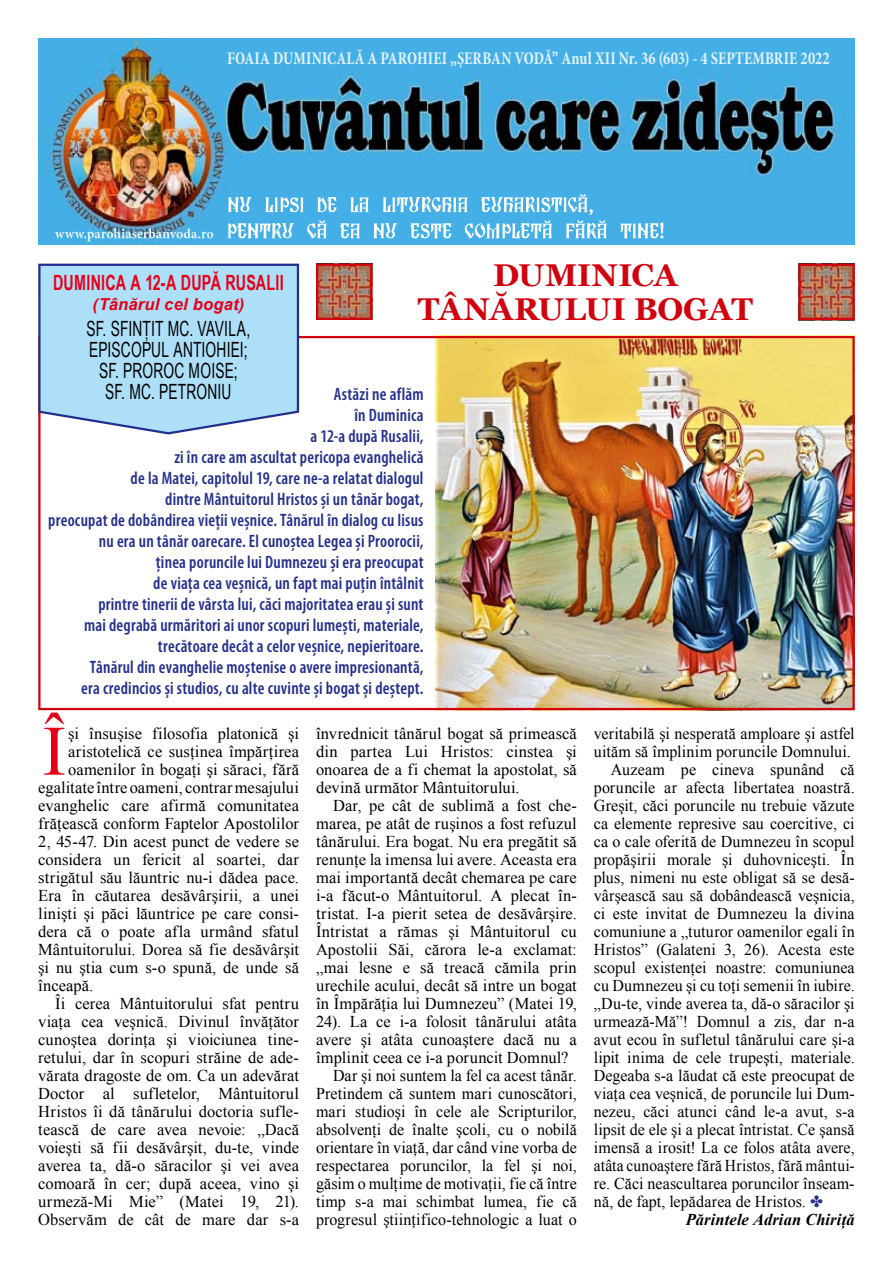
<style>
.page{position:relative;width:893px;height:1263px;background:#fff}
.page>*{position:absolute;margin:0;border:0;box-sizing:border-box;transform-origin:0 0}
.t1{font:70.8px "Times New Roman";color:#e60019}
.t2{font:700 31.5px/34.5px "Georgia";letter-spacing:-.005em;color:#d1010e;text-align:center}
.t3{font:21px/21px "Arial Narrow";letter-spacing:.01em;color:#000;text-align:center;scale:.8 1}
.t4{font:700 21px "Arial Narrow";letter-spacing:.015em;color:#e60019;scale:.83 1}
.t5{font:600 condensed 18px/21px "Myriad Pro";letter-spacing:.015em;color:#242f8d;text-align:right;scale:.95 1}
.t6{font:700 condensed 18px "Minion Pro";letter-spacing:.01em;color:#e2f3fc;scale:.86 1}
.t7{font:16.5px/18px "Times New Roman";letter-spacing:.005em;color:#000;text-align:justify}
.t8{font:16.5px "Times New Roman";letter-spacing:.005em;color:#000;scale:.94 1}
.t9{font:italic 700 16.5px "Times New Roman";letter-spacing:.01em;color:#000}
.t10{font:italic 700 16.5px "Arial";letter-spacing:.015em;color:#e60019}
.s1{color:#242f8d}
</style>
<div class="page">
<img style="left:436px;top:339px;width:416px;height:368px">
<img style="left:38px;top:38px;width:817px;height:206px">
<svg style="left:55px;top:228px;width:158px;height:14px;background:#6bb6dd"></svg>
<svg style="left:228px;top:194px;width:435px;height:44px;background:#6ec0ec"></svg>
<img style="left:319px;top:267px;width:50px;height:50px">
<div style="left:316px;top:264px;width:56px;height:56px;border:2px solid #d1010e"></div>
<img style="left:801px;top:267px;width:51px;height:50px">
<div style="left:798px;top:264px;width:57px;height:56px;border:2px solid #d1010e"></div>
<svg style="left:38px;top:263px;width:262px;height:173px;background:#addaf3"></svg>
<p class="t6" style="left:227px;top:47px;width:702px">FOAIA DUMINICALĂ A PAROHIEI „ŞERBAN VODĂ” Anul XII Nr. 36 (603) - 4 SEPTEMBRIE 2022</p>
<h2 class="t2" style="left:418px;top:258px;width:337px">DUMINICA<br>TÂNĂRULUI BOGAT</h2>
<p class="t4" style="left:53px;top:266px;width:279px">DUMINICA A 12-A DUPĂ RUSALII</p>
<p class="t10" style="left:93px;top:294px;width:153px">(Tânărul cel bogat)</p>
<p class="t3" style="left:87px;top:317px;width:206px">SF. SFINȚIT MC. VAVILA,<br>EPISCOPUL ANTIOHIEI;<br>SF. PROROC MOISE;<br>SF. MC. PETRONIU</p>
<p class="t5" style="left:48px;top:383px;width:397px">Astăzi ne aflăm<br>în Duminica<br>a 12-a după Rusalii,<br>zi în care am ascultat pericopa evanghelică<br>de la Matei, capitolul 19, care ne-a relatat dialogul<br>dintre Mântuitorul Hristos și un tânăr bogat,<br>preocupat de dobândirea vieții veșnice. Tânărul în dialog cu Iisus nu era un tânăr oarecare. El cunoștea Legea și Proorocii,<br>ținea poruncile lui Dumnezeu și era preocupat<br>de viața cea veșnică, un fapt mai puțin întâlnit<br>printre tinerii de vârsta lui, căci majoritatea erau și sunt<br>mai degrabă urmăritori ai unor scopuri lumești, materiale, trecătoare decât a celor veșnice, nepieritoare.<br>Tânărul din evanghelie moștenise o avere impresionantă,<br>era credincios și studios, cu alte cuvinte și bogat și deștept.</p>
<h1 class="t1" style="left:43px;top:703px;width:25px">Î</h1>
<p class="t7" style="left:68px;top:724px;width:232px">şi însuşise filosofia platonică şi</p>
<p class="t7" style="left:68px;top:742px;width:232px">aristotelică ce susţinea împărţirea</p>
<p class="t7" style="left:68px;top:760px;width:232px">oamenilor în bogaţi şi săraci, fără</p>
<p class="t7" style="left:38px;top:778px;width:262px">egalitate între oameni, contrar mesajului</p>
<p class="t7" style="left:38px;top:796px;width:262px">evanghelic care afirmă comunitatea</p>
<p class="t7" style="left:38px;top:814px;width:262px">frăţească conform Faptelor Apostolilor</p>
<p class="t7" style="left:38px;top:832px;width:262px">2, 45-47. Din acest punct de vedere se</p>
<p class="t7" style="left:38px;top:850px;width:262px">considera un fericit al soartei, dar</p>
<p class="t7" style="left:38px;top:868px;width:262px">strigătul său lăuntric nu-i dădea pace.</p>
<p class="t7" style="left:38px;top:886px;width:262px">Era în căutarea desăvârşirii, a unei</p>
<p class="t7" style="left:38px;top:904px;width:262px">linişti şi păci lăuntrice pe care consi-</p>
<p class="t7" style="left:38px;top:922px;width:262px">dera că o poate afla urmând sfatul</p>
<p class="t7" style="left:38px;top:940px;width:262px">Mântuitorului. Dorea să fie desăvârşit</p>
<p class="t7" style="left:38px;top:958px;width:262px">şi nu ştia cum s-o spună, de unde să</p>
<p class="t7" style="left:38px;top:976px;width:56px">înceapă.</p>
<p class="t7" style="left:55px;top:994px;width:245px">Îi cerea Mântuitorului sfat pentru</p>
<p class="t7" style="left:38px;top:1012px;width:262px">viaţa cea veşnică. Divinul învăţător</p>
<p class="t7" style="left:38px;top:1030px;width:262px">cunoştea dorinţa şi vioiciunea tine-</p>
<p class="t7" style="left:38px;top:1048px;width:262px">retului, dar în scopuri străine de ade-</p>
<p class="t7" style="left:38px;top:1066px;width:262px">vărata dragoste de om. Ca un adevărat</p>
<p class="t7" style="left:38px;top:1084px;width:262px">Doctor al sufletelor, Mântuitorul</p>
<p class="t7" style="left:38px;top:1102px;width:262px">Hristos îi dă tânărului doctoria sufle-</p>
<p class="t7" style="left:38px;top:1120px;width:262px">tească de care avea nevoie: „Dacă</p>
<p class="t7" style="left:38px;top:1138px;width:262px">voieşti să fii desăvârşit, du-te, vinde</p>
<p class="t7" style="left:38px;top:1156px;width:262px">averea ta, dă-o săracilor şi vei avea</p>
<p class="t7" style="left:38px;top:1174px;width:262px">comoară în cer; după aceea, vino şi</p>
<p class="t7" style="left:38px;top:1192px;width:262px">urmeză-Mi Mie” (Matei 19, 21).</p>
<p class="t7" style="left:38px;top:1210px;width:262px">Observăm de cât de mare dar s-a</p>
<p class="t7" style="left:316px;top:724px;width:262px">învrednicit tânărul bogat să primească din partea Lui Hristos: cinstea şi onoarea de a fi chemat la apostolat, să devină următor Mântuitorului.</p>
<p class="t7" style="left:333px;top:796px;width:245px">Dar, pe cât de sublimă a fost che-</p>
<p class="t7" style="left:316px;top:814px;width:262px">marea, pe atât de ruşinos a fost refuzul</p>
<p class="t7" style="left:316px;top:832px;width:262px">tânărului. Era bogat. Nu era pregătit să</p>
<p class="t7" style="left:316px;top:850px;width:262px">renunţe la imensa lui avere. Aceasta era</p>
<p class="t7" style="left:316px;top:868px;width:262px">mai importantă decât chemarea pe care</p>
<p class="t7" style="left:316px;top:886px;width:262px">i-a făcut-o Mântuitorul. A plecat în-</p>
<p class="t7" style="left:316px;top:904px;width:262px">tristat. I-a pierit setea de desăvârşire.</p>
<p class="t7" style="left:316px;top:922px;width:262px">Întristat a rămas şi Mântuitorul cu</p>
<p class="t7" style="left:316px;top:940px;width:262px">Apostolii Săi, cărora le‑a exclamat:</p>
<p class="t7" style="left:316px;top:958px;width:262px">„mai lesne e să treacă cămila prin</p>
<p class="t7" style="left:316px;top:976px;width:262px">urechile acului, decât să intre un bogat</p>
<p class="t7" style="left:316px;top:994px;width:262px">în Împărăţia lui Dumnezeu” (Matei 19,</p>
<p class="t7" style="left:316px;top:1012px;width:262px">24). La ce i-a folosit tânărului atâta</p>
<p class="t7" style="left:316px;top:1030px;width:262px">avere şi atâta cunoaştere dacă nu a</p>
<p class="t7" style="left:316px;top:1048px;width:254px">împlinit ceea ce i-a poruncit Domnul?</p>
<p class="t7" style="left:333px;top:1066px;width:245px">Dar şi noi suntem la fel ca acest tânăr.</p>
<p class="t7" style="left:316px;top:1084px;width:262px">Pretindem că suntem mari cunoscători,</p>
<p class="t7" style="left:316px;top:1102px;width:262px">mari studioşi în cele ale Scripturilor,</p>
<p class="t7" style="left:316px;top:1120px;width:262px">absolvenţi de înalte şcoli, cu o nobilă</p>
<p class="t7" style="left:316px;top:1138px;width:262px">orientare în viaţă, dar când vine vorba de</p>
<p class="t7" style="left:316px;top:1156px;width:262px">respectarea poruncilor, la fel şi noi,</p>
<p class="t7" style="left:316px;top:1174px;width:262px">găsim o mulţime de motivaţii, fie că între</p>
<p class="t7" style="left:316px;top:1192px;width:262px">timp s-a mai schimbat lumea, fie că</p>
<p class="t7" style="left:316px;top:1210px;width:262px">progresul ştiinţifico-tehnologic a luat o</p>
<p class="t7" style="left:594px;top:724px;width:262px">veritabilă şi nesperată amploare şi astfel</p>
<p class="t7" style="left:594px;top:742px;width:258px">uităm să împlinim poruncile Domnului.</p>
<p class="t7" style="left:611px;top:760px;width:245px">Auzeam pe cineva spunând că</p>
<p class="t7" style="left:594px;top:778px;width:262px">poruncile ar afecta libertatea noastră.</p>
<p class="t7" style="left:594px;top:796px;width:262px">Greşit, căci poruncile nu trebuie văzute</p>
<p class="t7" style="left:594px;top:814px;width:262px">ca elemente represive sau coercitive, ci</p>
<p class="t7" style="left:594px;top:832px;width:262px">ca o cale oferită de Dumnezeu în scopul</p>
<p class="t7" style="left:594px;top:850px;width:262px">propăşirii morale şi duhovniceşti. În</p>
<p class="t7" style="left:594px;top:868px;width:262px">plus, nimeni nu este obligat să se desă-</p>
<p class="t7" style="left:594px;top:886px;width:262px">vârşească sau să dobândească veşnicia,</p>
<p class="t7" style="left:594px;top:904px;width:262px">ci este invitat de Dumnezeu la divina</p>
<p class="t7" style="left:594px;top:922px;width:262px">comuniune a „tuturor oamenilor egali în</p>
<p class="t7" style="left:594px;top:940px;width:262px">Hristos” (Galateni 3, 26). Acesta este</p>
<p class="t7" style="left:594px;top:958px;width:262px">scopul existenţei noastre: comuniunea</p>
<p class="t7" style="left:594px;top:976px;width:262px">cu Dumnezeu şi cu toţi semenii în iubire.</p>
<p class="t7" style="left:594px;top:994px;width:262px">„Du-te, vinde averea ta, dă-o săracilor şi</p>
<p class="t7" style="left:594px;top:1012px;width:262px">urmează-Mă”! Domnul a zis, dar n-a</p>
<p class="t7" style="left:594px;top:1030px;width:262px">avut ecou în sufletul tânărului care şi-a</p>
<p class="t7" style="left:594px;top:1048px;width:262px">lipit inima de cele trupeşti, materiale.</p>
<p class="t7" style="left:594px;top:1066px;width:262px">Degeaba s-a lăudat că este preocupat de</p>
<p class="t7" style="left:594px;top:1084px;width:262px">viaţa cea veşnică, de poruncile lui Dum-</p>
<p class="t7" style="left:594px;top:1102px;width:262px">nezeu, căci atunci când le-a avut, s-a</p>
<p class="t7" style="left:594px;top:1120px;width:262px">lipsit de ele şi a plecat întristat. Ce şansă</p>
<p class="t7" style="left:594px;top:1138px;width:262px">imensă a irosit! La ce folos atâta avere,</p>
<p class="t8" style="left:594px;top:1154px;width:279px">atâta cunoaştere fără Hristos, fără mântui-</p>
<p class="t7" style="left:594px;top:1174px;width:262px">re. Căci neascultarea poruncilor înseam-</p>
<p class="t7" style="left:594px;top:1192px;width:231px">nă, de fapt, lepădarea de Hristos. <span class="s1">✤</span></p>
<p class="t9" style="left:686px;top:1208px;width:170px">Părintele Adrian Chiriţă</p>
</div>
